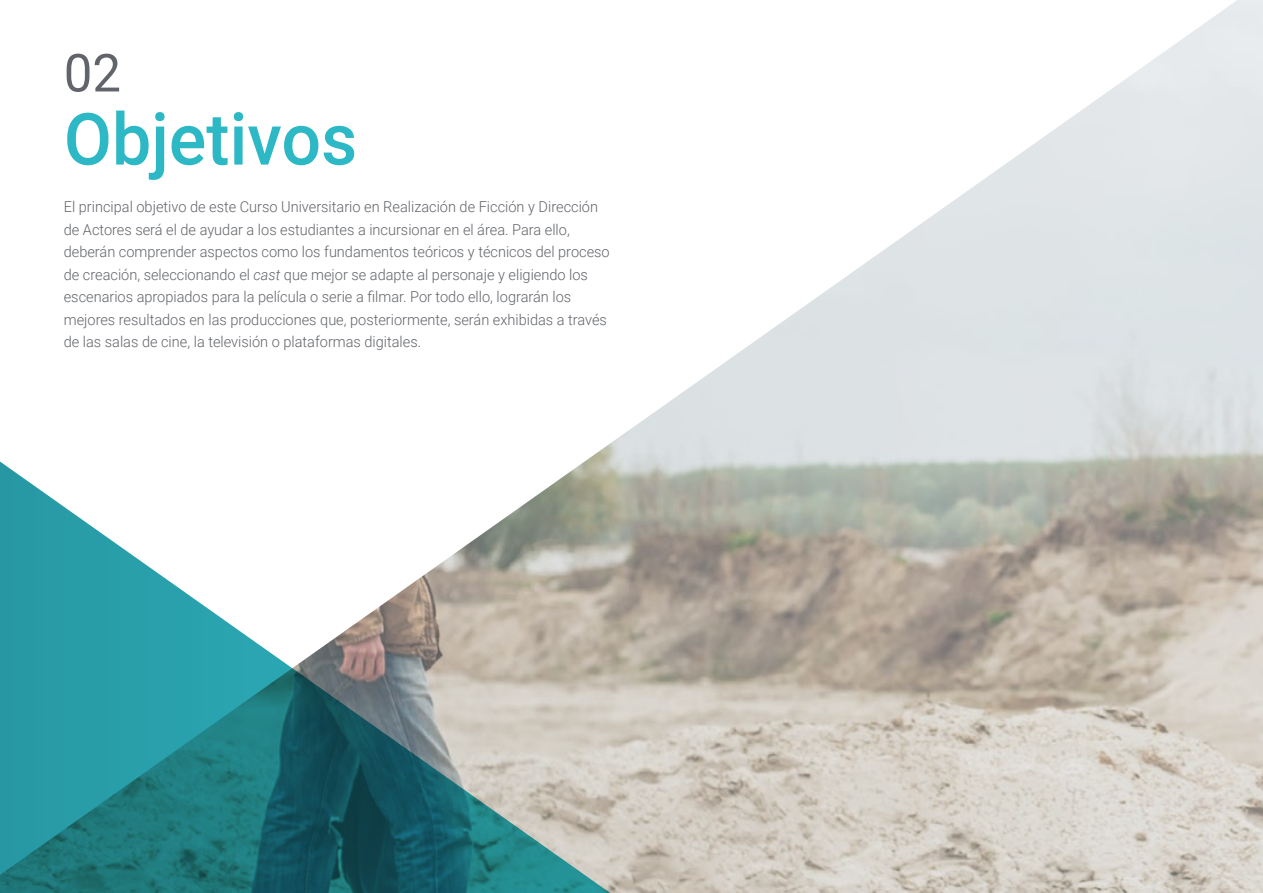
<style>
.page{position:relative;width:1263px;height:893px;background:#fff}
.page>*{position:absolute;margin:0;border:0;box-sizing:border-box;transform-origin:0 0}
.t1{font:500 72px "Roboto";color:#2db8c5}
.t2{font:52.5px "Roboto";color:#61646a}
.t3{font:300 15px/22.5px "Roboto";color:#61646a}
.s1{font-style:italic}
</style>
<div class="page">
<img style="left:607px;top:0;width:656px;height:893px">
<svg style="left:0;top:446px;width:640px;height:447px"></svg>
<h2 class="t2" style="left:64px;top:36px;width:59px">02</h2>
<h1 class="t1" style="left:64px;top:89px;width:295px">Objetivos</h1>
<p class="t3" style="left:64px;top:195px;width:547px">El principal objetivo de este Curso Universitario en Realización de Ficción y Dirección de Actores será el de ayudar a los estudiantes a incursionar en el área. Para ello, deberán comprender aspectos como los fundamentos teóricos y técnicos del proceso de creación, seleccionando el <span class="s1">cast</span> que mejor se adapte al personaje y eligiendo los escenarios apropiados para la película o serie a filmar. Por todo ello, lograrán los mejores resultados en las producciones que, posteriormente, serán exhibidas a través de las salas de cine, la televisión o plataformas digitales.</p>
</div>
